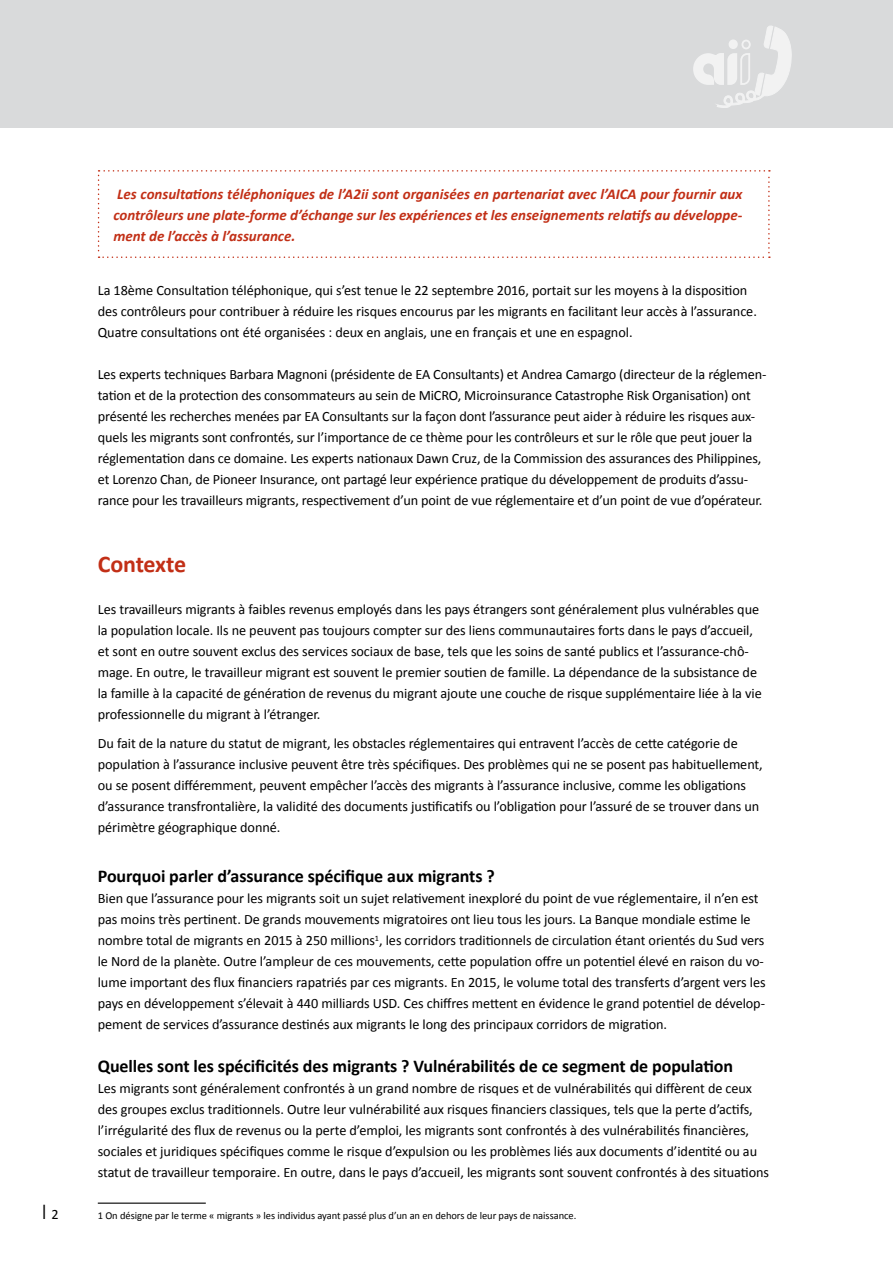
<style>
.page{position:relative;width:893px;height:1263px;background:#fff}
.page>*{position:absolute;margin:0;border:0;box-sizing:border-box;transform-origin:0 0}
.t1{font:700 24px "Calibri";letter-spacing:-.015em;color:#c22f16}
.t2{font:700 18px "Calibri";letter-spacing:-.005em;color:#000}
.t3{font:italic 700 15px/21px "Calibri";color:#c22f16;text-align:justify}
.t4{font:14.25px/21px "Calibri";letter-spacing:-.005em;color:#000}
.t5{font:700 14.25px "DIN Alternate";color:#000}
.t6{font:10.5px "Calibri";letter-spacing:-.005em;color:#000}
.s1{font-family:"Calibri";font-weight:400}
</style>
<div class="page">
<div style="left:0;top:0;width:893px;height:128px;background:#d9dadb"></div>
<svg style="left:693px;top:26px;width:99px;height:82px"></svg>
<hr style="left:98px;top:1202px;width:108px;height:2px;background:#000">
<svg style="left:98px;top:170px;width:672px;height:88px"></svg>
<p class="t5" style="left:37px;top:1203px;width:23px">︱<span class="s1">2</span></p>
<p class="t3" style="left:113px;top:184px;width:630px">Les consultations téléphoniques de l’A2ii sont organisées en partenariat avec l’AICA pour fournir aux contrôleurs une plate-forme d’échange sur les expériences et les enseignements relatifs au développe&shy;ment de l’accès à l’assurance.</p>
<p class="t4" style="left:98px;top:279px;width:661px">La 18ème Consultation téléphonique, qui s’est tenue le 22 septembre 2016, portait sur les moyens à la disposition des contrôleurs pour contribuer à réduire les risques encourus par les migrants en facilitant leur accès à l’assurance.<br>Quatre consultations ont été organisées : deux en anglais, une en français et une en espagnol.</p>
<p class="t4" style="left:98px;top:363px;width:670px">Les experts techniques Barbara Magnoni (présidente de EA Consultants) et Andrea Camargo (directeur de la réglemen&shy;tation et de la protection des consommateurs au sein de MiCRO, Microinsurance Catastrophe Risk Organisation) ont présenté les recherches menées par EA Consultants sur la façon dont l’assurance peut aider à réduire les risques aux&shy;quels les migrants sont confrontés, sur l’importance de ce thème pour les contrôleurs et sur le rôle que peut jouer la réglementation dans ce domaine. Les experts nationaux Dawn Cruz, de la Commission des assurances des Philippines, et Lorenzo Chan, de Pioneer Insurance, ont partagé leur expérience pratique du développement de produits d’assu&shy;rance pour les travailleurs migrants, respectivement d’un point de vue réglementaire et d’un point de vue d’opérateur.</p>
<h1 class="t1" style="left:98px;top:549px;width:90px">Contexte</h1>
<p class="t4" style="left:98px;top:599px;width:665px">Les travailleurs migrants à faibles revenus employés dans les pays étrangers sont généralement plus vulnérables que la population locale. Ils ne peuvent pas toujours compter sur des liens communautaires forts dans le pays d’accueil, et sont en outre souvent exclus des services sociaux de base, tels que les soins de santé publics et l’assurance-chô&shy;mage. En outre, le travailleur migrant est souvent le premier soutien de famille. La dépendance de la subsistance de la famille à la capacité de génération de revenus du migrant ajoute une couche de risque supplémentaire liée à la vie professionnelle du migrant à l’étranger.</p>
<p class="t4" style="left:98px;top:732px;width:667px">Du fait de la nature du statut de migrant, les obstacles réglementaires qui entravent l’accès de cette catégorie de population à l’assurance inclusive peuvent être très spécifiques. Des problèmes qui ne se posent pas habituellement, ou se posent différemment, peuvent empêcher l’accès des migrants à l’assurance inclusive, comme les obligations d’assurance transfrontalière, la validité des documents justificatifs ou l’obligation pour l’assuré de se trouver dans un périmètre géographique donné.</p>
<p class="t2" style="left:98px;top:865px;width:398px">Pourquoi parler d’assurance spécifique aux migrants ?</p>
<p class="t4" style="left:98px;top:888px;width:669px">Bien que l’assurance pour les migrants soit un sujet relativement inexploré du point de vue réglementaire, il n’en est pas moins très pertinent. De grands mouvements migratoires ont lieu tous les jours. La Banque mondiale estime le nombre total de migrants en 2015 à 250 millions<sup>1</sup>, les corridors traditionnels de circulation étant orientés du Sud vers le Nord de la planète. Outre l’ampleur de ces mouvements, cette population offre un potentiel élevé en raison du vo&shy;lume important des flux financiers rapatriés par ces migrants. En 2015, le volume total des transferts d’argent vers les pays en développement s’élevait à 440 milliards USD. Ces chiffres mettent en évidence le grand potentiel de dévelop&shy;pement de services d’assurance destinés aux migrants le long des principaux corridors de migration.</p>
<p class="t2" style="left:98px;top:1054px;width:637px">Quelles sont les spécificités des migrants ? Vulnérabilités de ce segment de population</p>
<p class="t4" style="left:98px;top:1078px;width:673px">Les migrants sont généralement confrontés à un grand nombre de risques et de vulnérabilités qui diffèrent de ceux des groupes exclus traditionnels. Outre leur vulnérabilité aux risques financiers classiques, tels que la perte d’actifs, l’irrégularité des flux de revenus ou la perte d’emploi, les migrants sont confrontés à des vulnérabilités financières, sociales et juridiques spécifiques comme le risque d’expulsion ou les problèmes liés aux documents d’identité ou au statut de travailleur temporaire. En outre, dans le pays d’accueil, les migrants sont souvent confrontés à des situations</p>
<p class="t6" style="left:98px;top:1209px;width:480px">1 On désigne par le terme « migrants » les individus ayant passé plus d’un an en dehors de leur pays de naissance.</p>
</div>
